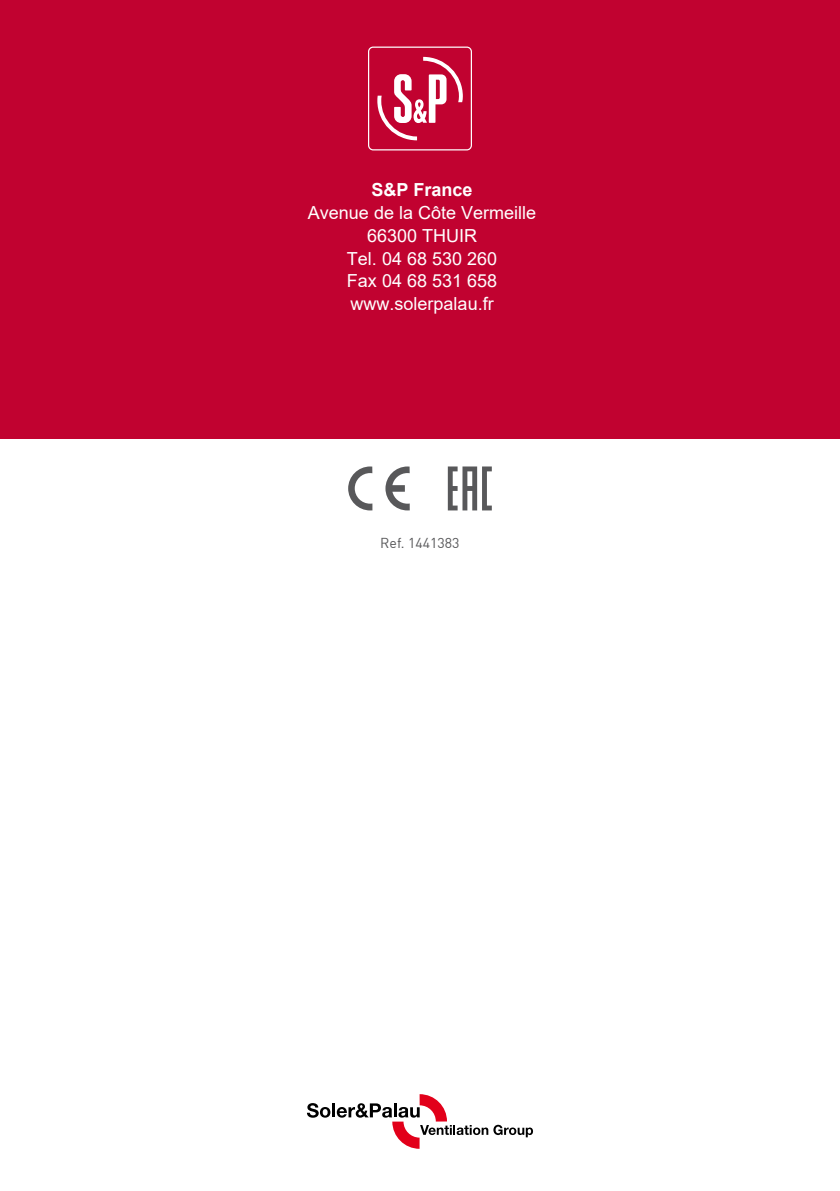
<style>
.page{position:relative;width:840px;height:1191px;background:#fff}
.page>*{position:absolute;margin:0;border:0;box-sizing:border-box;transform-origin:0 0}
.t1{font:18px/22.8px "Arial";color:#fff;text-align:center}
.t2{font:700 18px "Arial";color:#fff}
.t3{font:14px "DIN";color:#58585a}
</style>
<div class="page">
<svg style="left:447px;top:466px;width:44px;height:44px"></svg>
<svg style="left:348px;top:466px;width:24px;height:44px"></svg>
<svg style="left:385px;top:466px;width:24px;height:44px"></svg>
<div style="left:0;top:0;width:839px;height:438px;background:#c10230"></div>
<svg style="left:368px;top:47px;width:103px;height:103px"></svg>
<svg style="left:307px;top:1103px;width:23px;height:14px"></svg>
<hr style="left:332px;top:1103px;width:3px;height:14px;background:#000">
<svg style="left:336px;top:1094px;width:196px;height:54px"></svg>
<p class="t2" style="left:371px;top:177px;width:103px">S&amp;P France</p>
<p class="t1" style="left:308px;top:201px;width:230px">Avenue de la Côte Vermeille<br>66300 THUIR<br>Tel. 04 68 530 260<br>Fax 04 68 531 658 www.solerpalau.fr</p>
<p class="t3" style="left:380px;top:537px;width:81px">Ref. 1441383</p>
</div>
